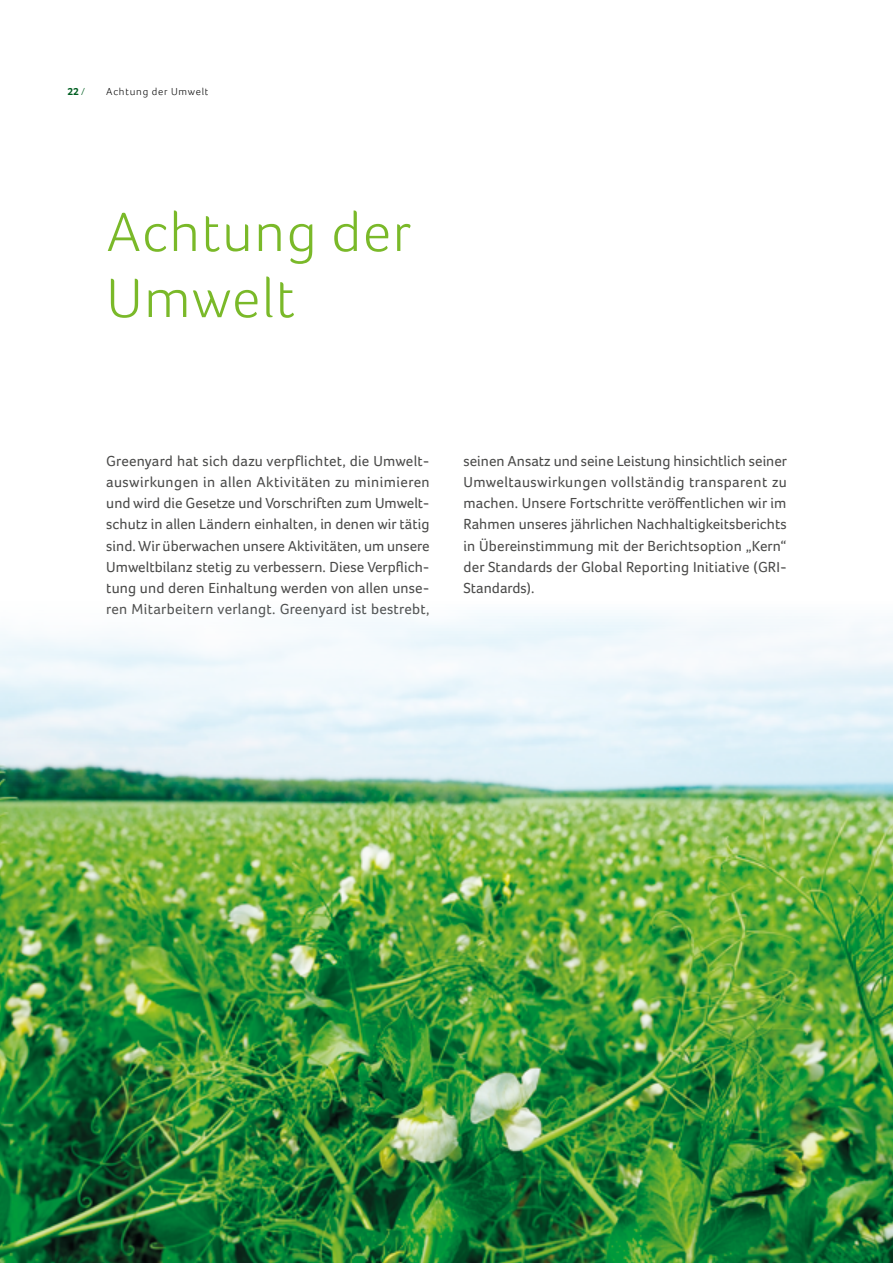
<style>
.page{position:relative;width:893px;height:1263px;background:#fff}
.page>*{position:absolute;margin:0;border:0;box-sizing:border-box;transform-origin:0 0}
.t1{font:300 57px/66px "Foco";letter-spacing:.025em;color:#7ab929}
.t2{font:15px/21.3px "Foco";letter-spacing:.01em;color:#4a4a49;text-align:justify}
.t3{font:300 10.5px "Foco";letter-spacing:.075em;color:#000}
.t4{font:700 10.5px "Foco";color:#005f21}
.s1{font-weight:300}
</style>
<div class="page">
<img style="left:0;top:613px;width:893px;height:650px">
<p class="t4" style="left:67px;top:84px;width:19px">22 <span class="s1">/</span></p>
<p class="t3" style="left:106px;top:85px;width:104px">Achtung der Umwelt</p>
<h1 class="t1" style="left:106px;top:198px;width:307px">Achtung der<br>Umwelt</h1>
<p class="t2" style="left:106px;top:450px;width:325px">Greenyard hat sich dazu verpflichtet, die Umwelt&shy;auswirkungen in allen Aktivitäten zu minimieren und wird die Gesetze und Vorschriften zum Umwelt&shy;schutz in allen Ländern einhalten, in denen wir tätig sind. Wir überwachen unsere Aktivitäten, um unsere Umweltbilanz stetig zu verbessern. Diese Verpflich&shy;tung und deren Einhaltung werden von allen unse&shy;ren Mitarbeitern verlangt. Greenyard ist bestrebt,</p>
<p class="t2" style="left:463px;top:450px;width:325px">seinen Ansatz und seine Leistung hinsichtlich seiner Umweltauswirkungen vollständig transparent zu machen. Unsere Fortschritte veröffentlichen wir im Rahmen unseres jährlichen Nachhaltigkeitsberichts in Übereinstimmung mit der Berichtsoption „Kern“ der Standards der Global Reporting Initiative (GRI-Standards).</p>
</div>
